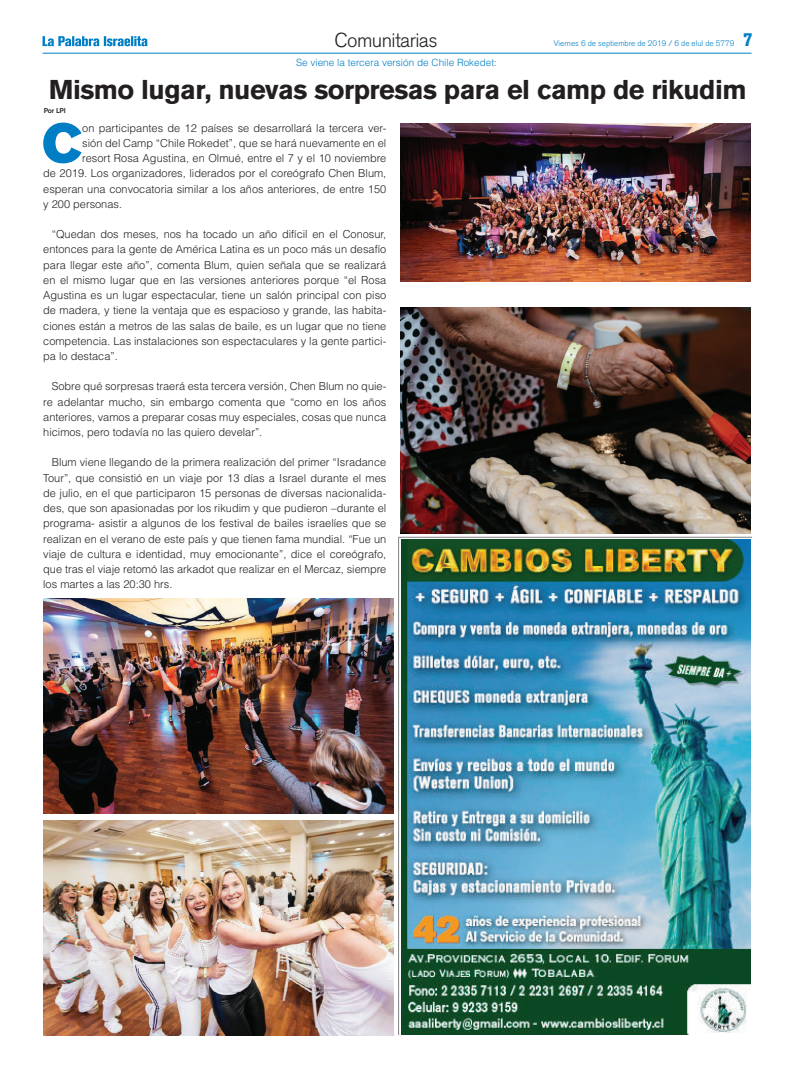
<style>
.page{position:relative;width:794px;height:1078px;background:#fff}
.page>*{position:absolute;margin:0;border:0;box-sizing:border-box;transform-origin:0 0}
.t1{font:54.1px "Akzidenz Grotesk BQ Super";color:#007ec5}
.t2{font:700 27px "Akzidenz Grotesk BQ";letter-spacing:-.02em;color:#231f20}
.t3{font:300 20px "Akzidenz Grotesk BQ";letter-spacing:-.03em;color:#231f20}
.t4{font:800 condensed 18px "Akzidenz Grotesk BQ";color:#007ec5}
.t5{font:300 11px/15.2px "Helvetica";color:#231f20;text-align:justify}
.t6{font:300 10px "Helvetica";color:#007ec5}
.t7{font:300 8px "Akzidenz Grotesk BQ";color:#007ec5}
.t8{font:500 7px "Akzidenz Grotesk BQ";letter-spacing:-.02em;color:#231f20}
</style>
<div class="page">
<svg style="left:43px;top:36px;width:105px;height:10px"></svg>
<hr style="left:43px;top:53px;width:708px;height:1px;background:#007ec5">
<img style="left:44px;top:820px;width:350px;height:214px">
<img style="left:44px;top:598px;width:350px;height:215px">
<img style="left:400px;top:124px;width:350px;height:157px">
<img style="left:400px;top:307px;width:350px;height:226px">
<hr style="left:398px;top:537px;width:354px;height:1px;background:#808285">
<img style="left:401px;top:539px;width:349px;height:495px">
<hr style="left:398px;top:537px;width:1px;height:497px;background:#808285">
<h3 class="t3" style="left:334px;top:28px;width:104px">Comunitarias</h3>
<p class="t7" style="left:554px;top:39px;width:182px">Viernes 6 de septiembre de 2019 / 6 de elul de 5779</p>
<h3 class="t4" style="left:743px;top:30px;width:10px">7</h3>
<p class="t6" style="left:296px;top:56px;width:203px">Se viene la tercera versión de Chile Rokedet:</p>
<h2 class="t2" style="left:49px;top:74px;width:699px">Mismo lugar, nuevas sorpresas para el camp de rikudim</h2>
<p class="t8" style="left:44px;top:107px;width:24px">Por LPI</p>
<h1 class="t1" style="left:42px;top:112px;width:42px">C</h1>
<p class="t5" style="left:82px;top:120px;width:305px">on participantes de 12 países se desarrollará la tercera ver-</p>
<p class="t5" style="left:82px;top:135px;width:305px">sión del Camp “Chile Rokedet”, que se hará nuevamente en el</p>
<p class="t5" style="left:82px;top:150px;width:305px">resort Rosa Agustina, en Olmué, entre el 7 y el 10 noviembre</p>
<p class="t5" style="left:43px;top:165px;width:345px">de 2019. Los organizadores, liderados por el coreógrafo Chen Blum,</p>
<p class="t5" style="left:43px;top:181px;width:344px">esperan una convocatoria similar a los años anteriores, de entre 150</p>
<p class="t5" style="left:43px;top:196px;width:80px">y 200 personas.</p>
<p class="t5" style="left:43px;top:226px;width:345px;text-indent:9px">“Quedan dos meses, nos ha tocado un año difícil en el Conosur, entonces para la gente de América Latina es un poco más un desafío para llegar este año”, comenta Blum, quien señala que se realizará en el mismo lugar que en las versiones anteriores porque “el Rosa Agustina es un lugar espectacular, tiene un salón principal con piso de madera, y tiene la ventaja que es espacioso y grande, las habita&shy;ciones están a metros de las salas de baile, es un lugar que no tiene competencia. Las instalaciones son espectaculares y la gente partici&shy;pa lo destaca”.</p>
<p class="t5" style="left:43px;top:378px;width:345px;text-indent:9px">Sobre qué sorpresas traerá esta tercera versión, Chen Blum no quie&shy;re adelantar mucho, sin embargo comenta que “como en los años anteriores, vamos a preparar cosas muy especiales, cosas que nunca hicimos, pero todavía no las quiero develar”.</p>
<p class="t5" style="left:43px;top:454px;width:345px;text-indent:9px">Blum viene llegando de la primera realización del primer “Isradance Tour”, que consistió en un viaje por 13 días a Israel durante el mes de julio, en el que participaron 15 personas de diversas nacionalida&shy;des, que son apasionadas por los rikudim y que pudieron –durante el programa- asistir a algunos de los festival de bailes israelíes que se realizan en el verano de este país y que tienen fama mundial. “Fue un viaje de cultura e identidad, muy emocionante”, dice el coreógrafo, que tras el viaje retomó las arkadot que realizar en el Mercaz, siempre los martes a las 20:30 hrs.</p>
</div>
